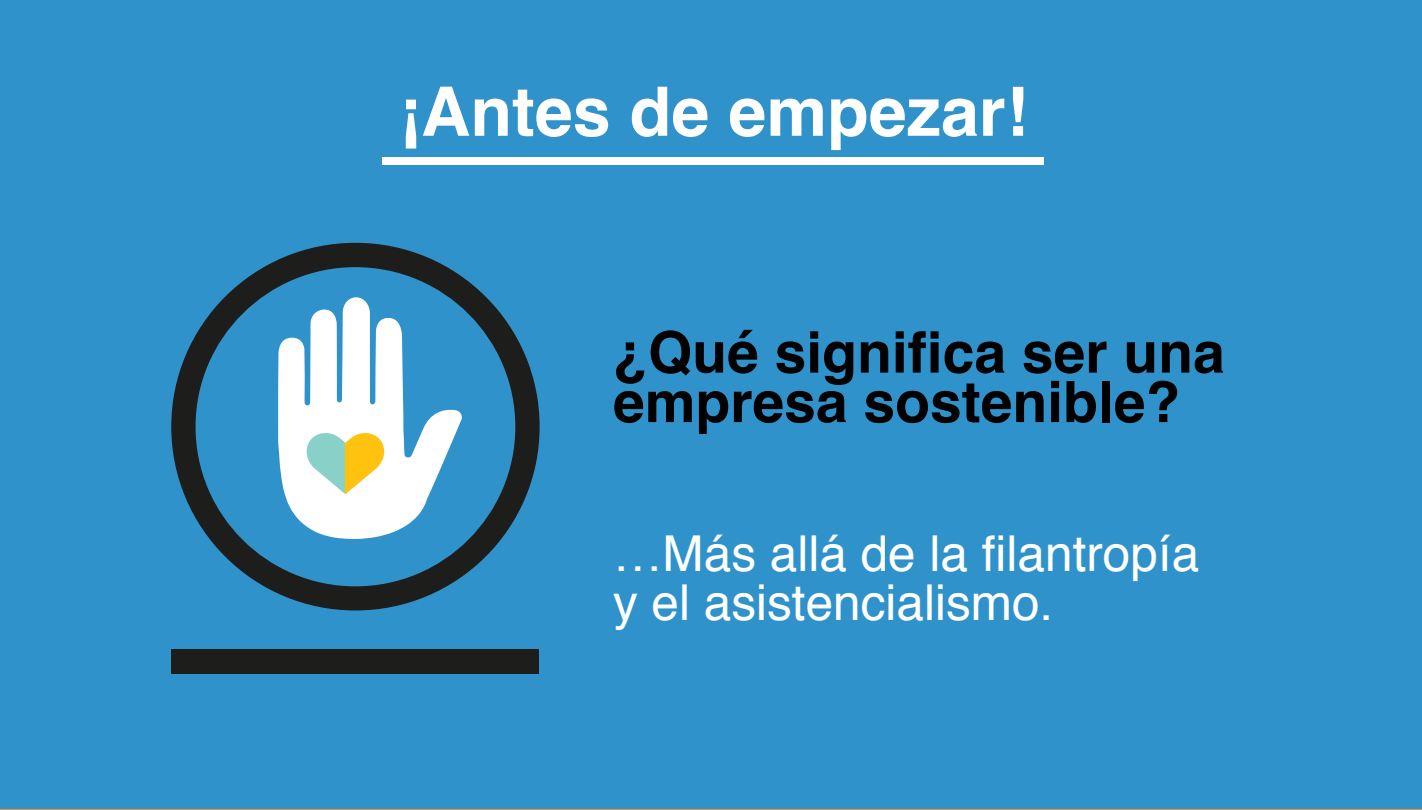
<style>
.page{position:relative;width:1422px;height:810px;background:#fff}
.page>*{position:absolute;margin:0;border:0;box-sizing:border-box;transform-origin:0 0}
.t1{font:700 68.25px "Helvetica";color:#fff}
.t2{font:700 57px/49.5px "Helvetica";color:#000}
.t3{font:49.5px/49.5px "Helvetica";color:#fff}
</style>
<div class="page">
<div style="left:0;top:0;width:1421px;height:810px;background:#3092cb"></div>
<hr style="left:0;top:809px;width:1421px;height:1px;background:#f1923a">
<div style="left:382px;top:158px;width:661px;height:7px;background:#fff"></div>
<svg style="left:171px;top:243px;width:368px;height:367px"></svg>
<div style="left:172px;top:649px;width:367px;height:24px;background:#1d1d1b"></div>
<h1 class="t1" style="left:398px;top:57px;width:631px">¡Antes de empezar!</h1>
<p class="t2" style="left:613px;top:329px;width:613px">¿Qué significa ser una empresa sostenible?</p>
<p class="t3" style="left:613px;top:530px;width:587px">…Más allá de la filantropía y el asistencialismo.</p>
</div>
